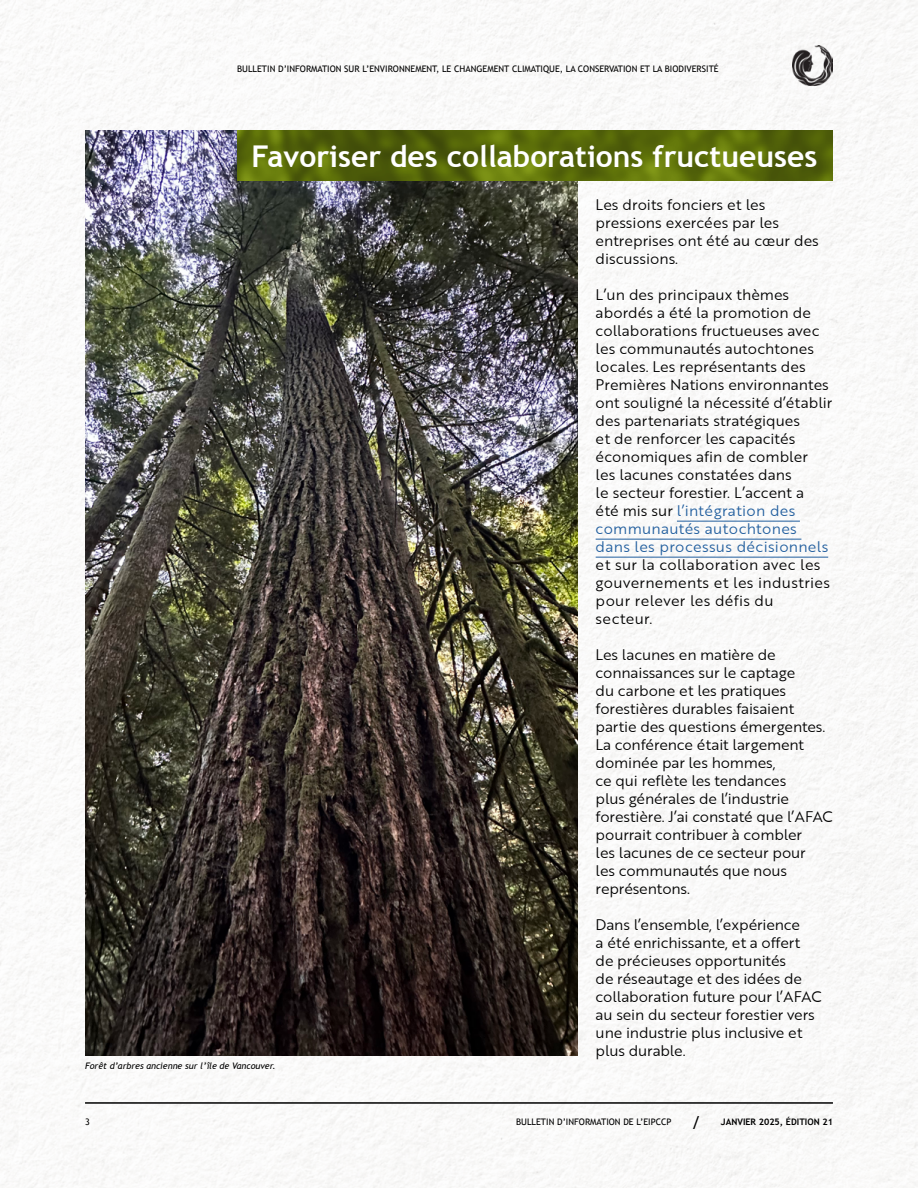
<style>
.page{position:relative;width:918px;height:1188px;background:#fff}
.page>*{position:absolute;margin:0;border:0;box-sizing:border-box;transform-origin:0 0}
.t1{font:700 30px "Trebuchet MS";color:#fff}
.t2{font:15px/18px "Brother 1816 Book";color:#000}
.t3{font:15px/18px "Brother 1816 Book";letter-spacing:.02em;color:#000}
.t4{font:9px "Trebuchet MS";color:#000}
.t5{font:italic 9px "Trebuchet MS";color:#000}
.s1{color:#215e9e}
.s2{font-size:18px}
.s3{font-weight:700}
</style>
<div class="page">
<img style="left:0;top:0;width:918px;height:1188px">
<img style="left:85px;top:131px;width:493px;height:925px">
<svg style="left:237px;top:131px;width:596px;height:50px;background:#57680a"></svg>
<hr style="left:85px;top:1102px;width:748px;height:2px;background:#000">
<img style="left:793px;top:46px;width:40px;height:39px">
<hr style="left:677px;top:521px;width:123px;height:1px;background:#215e9e">
<hr style="left:596px;top:539px;width:205px;height:1px;background:#215e9e">
<hr style="left:596px;top:557px;width:232px;height:1px;background:#215e9e">
<p class="t4" style="left:237px;top:64px;width:483px">BULLETIN D’INFORMATION SUR L’ENVIRONNEMENT, LE CHANGEMENT CLIMATIQUE, LA CONSERVATION ET LA BIODIVERSITÉ</p>
<h1 class="t1" style="left:252px;top:137px;width:567px">Favoriser des collaborations fructueuses</h1>
<p class="t5" style="left:85px;top:1060px;width:192px">Forêt d’arbres ancienne sur l’île de Vancouver.</p>
<p class="t2" style="left:596px;top:195px;width:225px">Les droits fonciers et les pressions exercées par les entreprises ont été au cœur des discussions.</p>
<p class="t2" style="left:596px;top:285px;width:238px">L’un des principaux thèmes abordés a été la promotion de collaborations fructueuses avec les communautés autochtones locales. Les représentants des<br>Premières Nations environnantes ont souligné la nécessité d’établir des partenariats stratégiques<br>et de renforcer les capacités économiques afin de combler<br>les lacunes constatées dans<br>le secteur forestier. L’accent a<br>été mis sur <span class="s1">l’intégration des communautés autochtones dans les processus décisionnels</span></p>
<p class="t3" style="left:596px;top:555px;width:236px">et sur la collaboration avec les gouvernements et les industries pour relever les défis du secteur.</p>
<p class="t2" style="left:596px;top:645px;width:239px">Les lacunes en matière de connaissances sur le captage<br>du carbone et les pratiques forestières durables faisaient partie des questions émergentes.<br>La conférence était largement dominée par les hommes,<br>ce qui reflète les tendances<br>plus générales de l’industrie forestière. J’ai constaté que l’AFAC pourrait contribuer à combler<br>les lacunes de ce secteur pour<br>les communautés que nous représentons.</p>
<p class="t2" style="left:596px;top:915px;width:227px">Dans l’ensemble, l’expérience<br>a été enrichissante, et a offert de précieuses opportunités<br>de réseautage et des idées de collaboration future pour l’AFAC au sein du secteur forestier vers une industrie plus inclusive et plus durable.</p>
<p class="t4" style="left:85px;top:1117px;width:6px">3</p>
<p class="t4" style="left:516px;top:1117px;width:318px">BULLETIN D’INFORMATION DE L’EIPCCP <span class="s2">/</span> <span class="s3">JANVIER 2025, ÉDITION 21</span></p>
</div>
